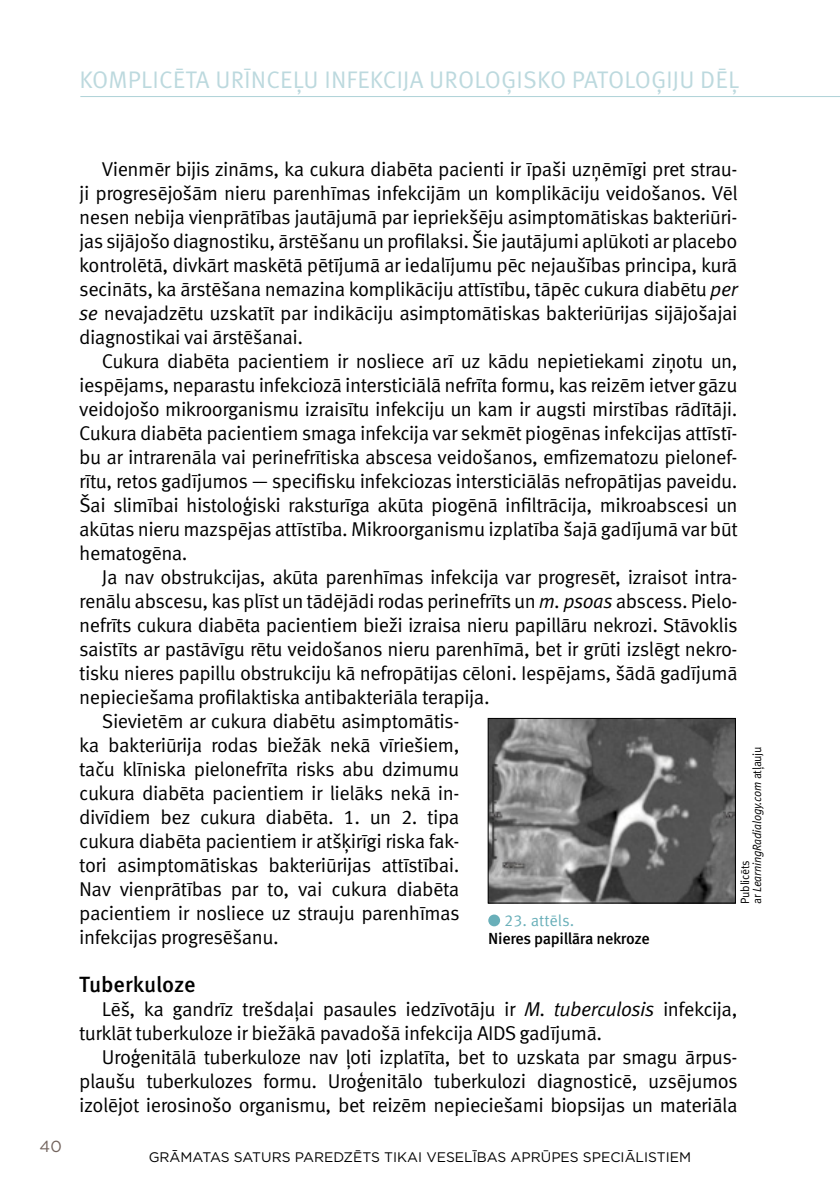
<style>
.page{position:relative;width:840px;height:1191px;background:#fff}
.page>*{position:absolute;margin:0;border:0;box-sizing:border-box;transform-origin:0 0}
.t1{font:24px "Meta Pro";letter-spacing:.01em;color:#bcd9de}
.t2{font:500 22px "Meta Pro";letter-spacing:-.005em;color:#000}
.t3{font:20px/24px "Meta Pro";letter-spacing:-.025em;color:#000;text-align:justify}
.t4{font:500 16px "Meta Pro";letter-spacing:-.025em;color:#000}
.t5{font:16px "Meta Pro";color:#69afb9}
.t6{font:16px "Gotham";color:#72635d}
.t7{font:13.8px "Gotham";color:#000}
.t8{font:italic 12px/12px "Meta Pro";letter-spacing:-.025em;color:#000;scale:.95 1}
.s1{font-style:italic}
.s2{font-style:normal}
</style>
<div class="page">
<hr style="left:80px;top:96px;width:759px;height:1px;background:#aed2d7">
<img style="left:489px;top:720px;width:244px;height:181px">
<div style="left:487px;top:718px;width:248px;height:185px;border:1px solid #000"></div>
<div style="left:488px;top:914px;width:12px;height:12px;background:#69afb9;border-radius:50%"></div>
<p class="t1" style="left:79px;top:64px;width:661px">Komplicēta urīnceļu infeKcija uroloģisKo patoloģiju dēļ</p>
<p class="t6" style="left:39px;top:1135px;width:24px">40</p>
<p class="t3" style="left:79px;top:158px;width:660px;text-indent:23px">Vienmēr bijis zināms, ka cukura diabēta pacienti ir īpaši uzņēmīgi pret strau&shy;ji progresējošām nieru parenhīmas infekcijām un komplikāciju veidošanos. Vēl nesen nebija vienprātības jautājumā par iepriekšēju asimptomātiskas bakteriūri&shy;jas sijājošo diagnostiku, ārstēšanu un profilaksi. Šie jautājumi aplūkoti ar placebo kontrolētā, divkārt maskētā pētījumā ar iedalījumu pēc nejaušības principa, kurā secināts, ka ārstēšana nemazina komplikāciju attīstību, tāpēc cukura diabētu <span class="s1">per se</span> nevajadzētu uzskatīt par indikāciju asimptomātiskas bakteriūrijas sijājošajai diagnostikai vai ārstēšanai.</p>
<p class="t3" style="left:79px;top:350px;width:659px;text-indent:23px">Cukura diabēta pacientiem ir nosliece arī uz kādu nepietiekami ziņotu un, iespējams, neparastu infekciozā intersticiālā nefrīta formu, kas reizēm ietver gāzu veidojošo mikroorganismu izraisītu infekciju un kam ir augsti mirstības rādītāji.<br>Cukura diabēta pacientiem smaga infekcija var sekmēt piogēnas infekcijas attīstī&shy;bu ar intrarenāla vai perinefrītiska abscesa veidošanos, emfizematozu pielonef&shy;rītu, retos gadījumos — specifisku infekciozas intersticiālās nefropātijas paveidu.<br>Šai slimībai histoloģiski raksturīga akūta piogēnā infiltrācija, mikroabscesi un akūtas nieru mazspējas attīstība. mikroorganismu izplatība šajā gadījumā var būt hematogēna.</p>
<p class="t3" style="left:102px;top:566px;width:636px">Ja nav obstrukcijas, akūta parenhīmas infekcija var progresēt, izraisot intra-</p>
<p class="t3" style="left:79px;top:590px;width:659px">renālu abscesu, kas plīst un tādējādi rodas perinefrīts un <span class="s1">m. psoas</span> abscess. Pielo-</p>
<p class="t3" style="left:79px;top:614px;width:659px">nefrīts cukura diabēta pacientiem bieži izraisa nieru papillāru nekrozi. stāvoklis</p>
<p class="t3" style="left:79px;top:638px;width:659px">saistīts ar pastāvīgu rētu veidošanos nieru parenhīmā, bet ir grūti izslēgt nekro-</p>
<p class="t3" style="left:79px;top:662px;width:659px">tisku nieres papillu obstrukciju kā nefropātijas cēloni. Iespējams, šādā gadījumā</p>
<p class="t3" style="left:79px;top:686px;width:412px">nepieciešama profilaktiska antibakteriāla terapija.</p>
<p class="t3" style="left:102px;top:710px;width:359px">sievietēm ar cukura diabētu asimptomātis-</p>
<p class="t3" style="left:79px;top:734px;width:381px">ka bakteriūrija rodas biežāk nekā vīriešiem,</p>
<p class="t3" style="left:79px;top:758px;width:381px">taču klīniska pielonefrīta risks abu dzimumu</p>
<p class="t3" style="left:79px;top:782px;width:381px">cukura diabēta pacientiem ir lielāks nekā in-</p>
<p class="t3" style="left:79px;top:806px;width:381px">divīdiem bez cukura diabēta. 1. un 2. tipa</p>
<p class="t3" style="left:79px;top:830px;width:381px">cukura diabēta pacientiem ir atšķirīgi riska fak-</p>
<p class="t3" style="left:79px;top:854px;width:381px">tori asimptomātiskas bakteriūrijas attīstībai.</p>
<p class="t3" style="left:79px;top:878px;width:381px">nav vienprātības par to, vai cukura diabēta</p>
<p class="t3" style="left:79px;top:902px;width:382px">pacientiem ir nosliece uz strauju parenhīmas</p>
<p class="t3" style="left:79px;top:926px;width:201px">infekcijas progresēšanu.</p>
<p class="t2" style="left:79px;top:970px;width:118px">tuberkuloze</p>
<p class="t3" style="left:79px;top:998px;width:659px;text-indent:23px">lēš, ka gandrīz trešdaļai pasaules iedzīvotāju ir <span class="s1">M. tuberculosis</span> infekcija, turklāt tuberkuloze ir biežākā pavadošā infekcija aIDs gadījumā.</p>
<p class="t3" style="left:79px;top:1046px;width:659px;text-indent:23px">Uroģenitālā tuberkuloze nav ļoti izplatīta, bet to uzskata par smagu ārpus&shy;plaušu tuberkulozes formu. Uroģenitālo tuberkulozi diagnosticē, uzsējumos izolējot ierosinošo organismu, bet reizēm nepieciešami biopsijas un materiāla</p>
<p class="t8" style="left:738px;top:903px;width:167px;rotate:-90deg"><span class="s2">Publicēts<br>ar</span> LearningRadialogy.com <span class="s2">atļauju</span></p>
<p class="t5" style="left:504px;top:910px;width:71px">23. attēls.</p>
<p class="t4" style="left:488px;top:928px;width:163px">nieres papillāra nekroze</p>
<p class="t7" style="left:149px;top:1148px;width:543px">GRĀMATAS SATURS PAREDZĒTS TIKAI VESELĪBAS APRŪPES SPECIĀLISTIEM</p>
</div>
